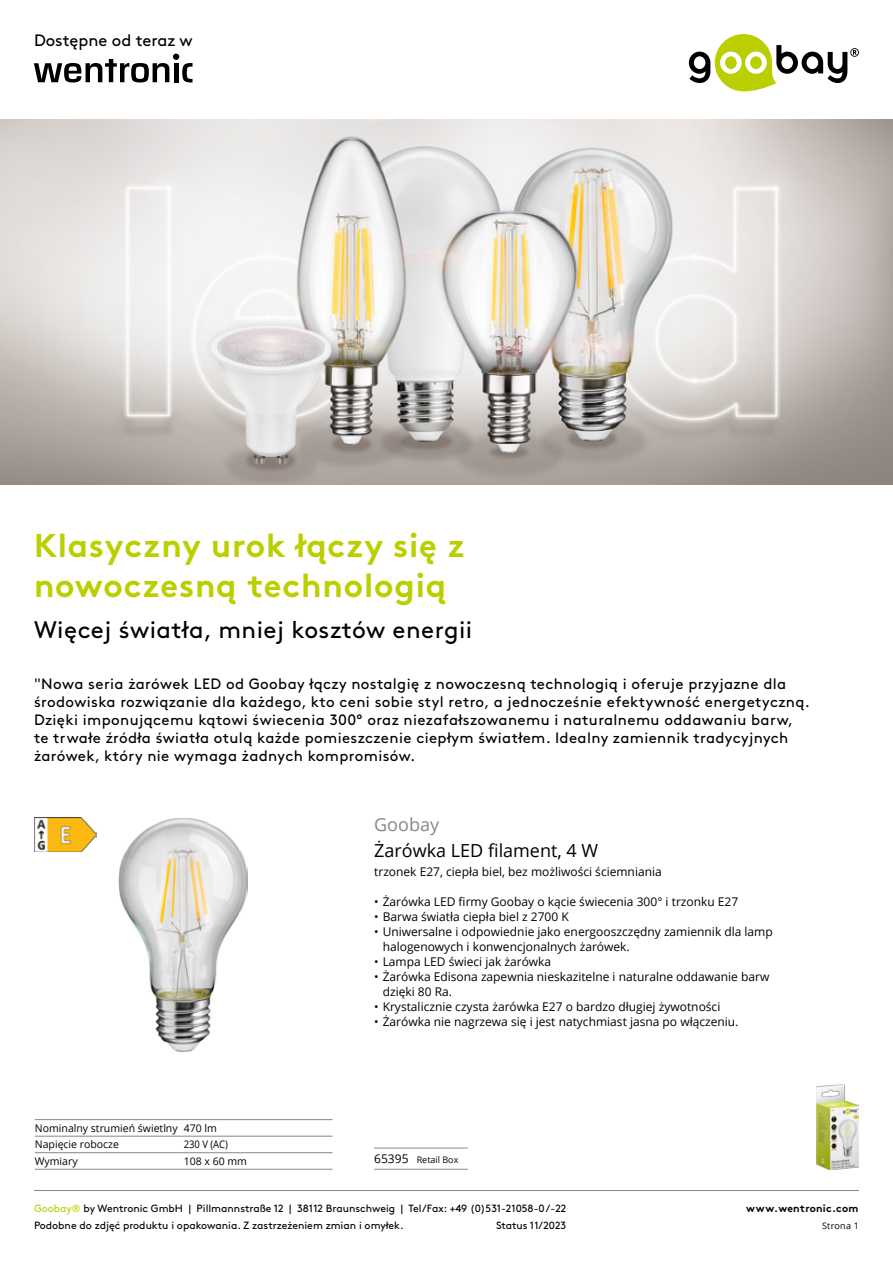
<style>
.page{position:relative;width:893px;height:1263px;background:#fff}
.page>*{position:absolute;margin:0;border:0;box-sizing:border-box;transform-origin:0 0}
.t1{font:700 33px/39.6px "Brown";letter-spacing:.025em;color:#bbcf00}
.t2{font:24px "Brown";letter-spacing:.02em;color:#000}
.t3{font:18px "Open Sans";color:#000}
.t4{font:18px "Open Sans";color:#868786}
.t5{font:16.5px "Brown";color:#000}
.t6{font:15px/18px "Brown";letter-spacing:.025em;color:#000}
.t7{font:12px/15px "Open Sans";color:#000}
.t8{font:10.5px/16.8px "Brown";color:#000}
.t9{font:10.5px/16.5px "Open Sans";color:#000}
.t10{font:700 10.5px "Brown";letter-spacing:.025em;color:#000}
.t11{font:10.5px "Open Sans";color:#000;scale:.9 1}
.t12{font:9px "Open Sans";color:#000}
.s1{font-size:12px}
.s2{color:#bbcf00}
</style>
<div class="page">
<svg style="left:34px;top:54px;width:159px;height:28px"></svg>
<hr style="left:34px;top:1190px;width:825px;height:1px;background:#868786">
<svg style="left:689px;top:34px;width:170px;height:57px"></svg>
<img style="left:0;top:119px;width:893px;height:365px">
<hr style="left:374px;top:1148px;width:43px;height:1px;background:#868786">
<hr style="left:374px;top:1169px;width:43px;height:1px;background:#868786">
<hr style="left:417px;top:1148px;width:51px;height:1px;background:#868786">
<hr style="left:417px;top:1169px;width:51px;height:1px;background:#868786">
<img style="left:119px;top:818px;width:128px;height:233px">
<img style="left:34px;top:818px;width:62px;height:34px">
<img style="left:816px;top:1084px;width:43px;height:85px">
<hr style="left:35px;top:1119px;width:149px;height:1px;background:#868786">
<hr style="left:184px;top:1119px;width:149px;height:1px;background:#868786">
<hr style="left:35px;top:1136px;width:149px;height:1px;background:#868786">
<hr style="left:184px;top:1136px;width:149px;height:1px;background:#868786">
<hr style="left:35px;top:1152px;width:149px;height:1px;background:#868786">
<hr style="left:184px;top:1152px;width:149px;height:1px;background:#868786">
<hr style="left:35px;top:1169px;width:149px;height:1px;background:#868786">
<hr style="left:184px;top:1169px;width:149px;height:1px;background:#868786">
<h3 class="t5" style="left:34px;top:28px;width:160px">Dostępne od teraz w</h3>
<h1 class="t1" style="left:34px;top:522px;width:432px">Klasyczny urok łączy się z nowoczesną technologią</h1>
<h2 class="t2" style="left:34px;top:612px;width:440px">Więcej światła, mniej kosztów energii</h2>
<p class="t6" style="left:34px;top:673px;width:777px">"Nowa seria żarówek LED od Goobay łączy nostalgię z nowoczesną technologią i oferuje przyjazne dla środowiska rozwiązanie dla każdego, kto ceni sobie styl retro, a jednocześnie efektywność energetyczną.<br>Dzięki imponującemu kątowi świecenia 300° oraz niezafałszowanemu i naturalnemu oddawaniu barw, te trwałe źródła światła otulą każde pomieszczenie ciepłym światłem. Idealny zamiennik tradycyjnych żarówek, który nie wymaga żadnych kompromisów.</p>
<p class="t9" style="left:35px;top:1119px;width:183px">Nominalny strumień świetlny 470 lm<br>Napięcie robocze</p>
<p class="t11" style="left:184px;top:1137px;width:51px">230 V (AC)</p>
<p class="t9" style="left:35px;top:1153px;width:44px">Wymiary</p>
<p class="t9" style="left:184px;top:1153px;width:65px">108 x 60 mm</p>
<h3 class="t4" style="left:374px;top:813px;width:66px">Goobay</h3>
<h3 class="t3" style="left:374px;top:838px;width:225px">Żarówka LED filament, 4 W</h3>
<p class="t7" style="left:374px;top:864px;width:289px">trzonek E27, ciepła biel, bez możliwości ściemniania</p>
<p class="t7" style="left:374px;top:894px;width:366px">• Żarówka LED firmy Goobay o kącie świecenia 300° i trzonku E27</p>
<p class="t7" style="left:374px;top:909px;width:196px">• Barwa światła ciepła biel z 2700 K</p>
<p class="t7" style="left:383px;top:924px;width:392px;text-indent:-9px">• Uniwersalne i odpowiednie jako energooszczędny zamiennik dla lamp halogenowych i konwencjonalnych żarówek.</p>
<p class="t7" style="left:374px;top:954px;width:179px">• Lampa LED świeci jak żarówka</p>
<p class="t7" style="left:383px;top:969px;width:388px;text-indent:-9px">• Żarówka Edisona zapewnia nieskazitelne i naturalne oddawanie barw dzięki 80 Ra.</p>
<p class="t7" style="left:374px;top:999px;width:348px">• Krystalicznie czysta żarówka E27 o bardzo długiej żywotności</p>
<p class="t7" style="left:374px;top:1014px;width:366px">• Żarówka nie nagrzewa się i jest natychmiast jasna po włączeniu.</p>
<p class="t12" style="left:374px;top:1154px;width:86px"><span class="s1">65395</span> Retail Box</p>
<p class="t10" style="left:746px;top:1199px;width:114px">www.wentronic.com</p>
<p class="t8" style="left:34px;top:1199px;width:534px"><span class="s2">Goobay®</span> by Wentronic GmbH | Pillmannstraße 12 | 38112 Braunschweig | Tel/Fax: +49 (0)531-21058-0 /-22<br>Podobne do zdjęć produktu i opakowania. Z zastrzeżeniem zmian i omyłek.</p>
<p class="t8" style="left:496px;top:1216px;width:72px">Status 11/2023</p>
<p class="t12" style="left:822px;top:1219px;width:38px">Strona 1</p>
</div>
